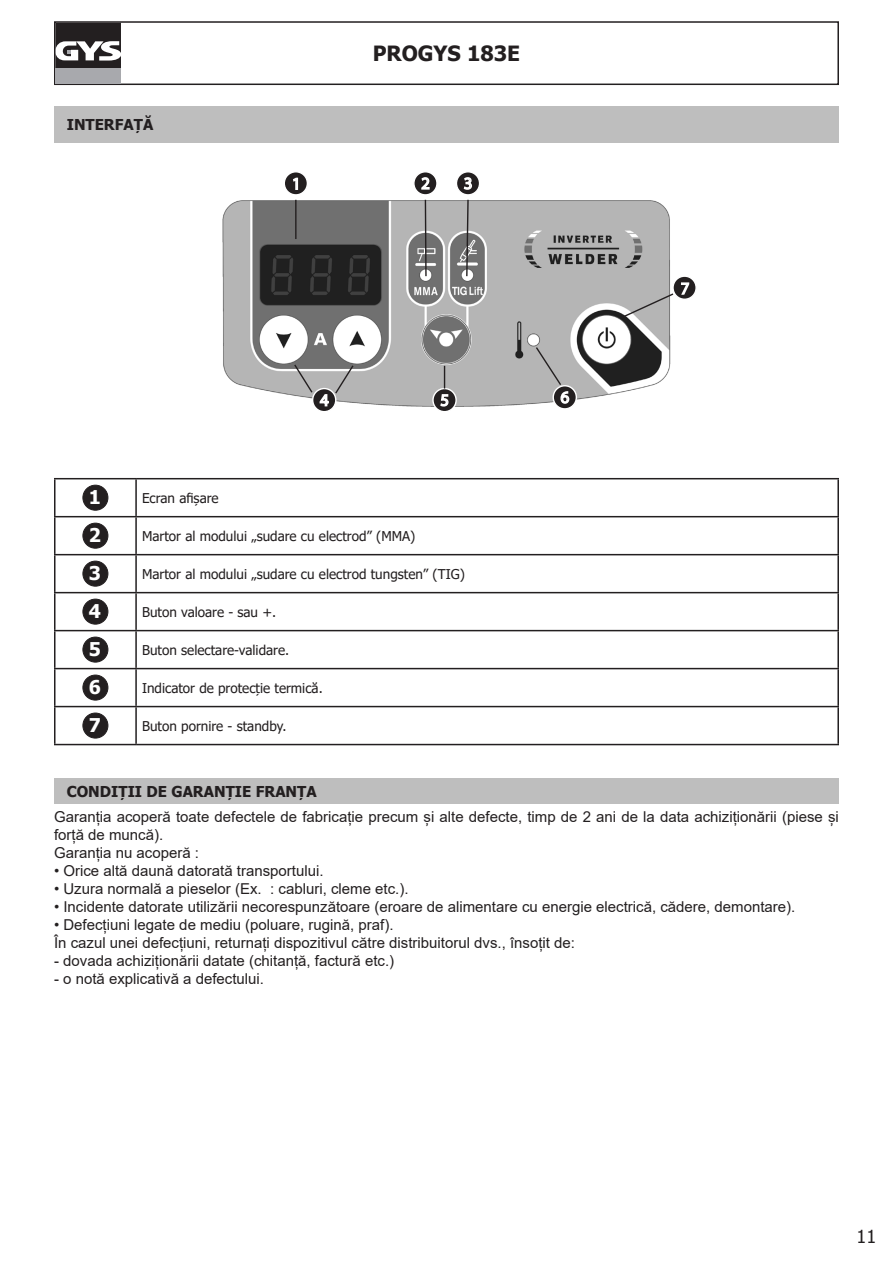
<style>
.page{position:relative;width:893px;height:1263px;background:#fff}
.page>*{position:absolute;margin:0;border:0;box-sizing:border-box;transform-origin:0 0}
.t1{font:700 21px "Tahoma";color:#231f20}
.t2{font:700 18.9px "Tahoma";color:#fff}
.t3{font:18px "Tahoma";color:#231f20}
.contenu{font:15px/18px "Arial";color:#231f20}
.t4{font:700 15px "Tahoma";color:#231f20}
.t5{font:13.5px "Tahoma";color:#231f20}
</style>
<div class="page">
<div style="left:54px;top:21px;width:785px;height:64px;border:2px solid #231f20"></div>
<div style="left:55px;top:68px;width:66px;height:16px;background:#a8a9ad"></div>
<svg style="left:55px;top:23px;width:66px;height:45px"></svg>
<div style="left:54px;top:106px;width:785px;height:36px;background:#bebebe"></div>
<img style="left:222px;top:177px;width:448px;height:230px">
<svg style="left:284px;top:172px;width:23px;height:23px"></svg>
<div style="left:284px;top:171px;width:24px;height:25px;border:1px solid #fff;border-radius:50%"></div>
<svg style="left:292px;top:177px;width:7px;height:14px"></svg>
<svg style="left:414px;top:172px;width:23px;height:23px"></svg>
<div style="left:413px;top:171px;width:25px;height:25px;border:1px solid #fff;border-radius:50%"></div>
<svg style="left:456px;top:172px;width:24px;height:23px"></svg>
<div style="left:456px;top:171px;width:24px;height:25px;border:1px solid #fff;border-radius:50%"></div>
<svg style="left:313px;top:389px;width:23px;height:23px"></svg>
<div style="left:312px;top:388px;width:24px;height:24px;border:1px solid #fff;border-radius:50%"></div>
<svg style="left:433px;top:389px;width:23px;height:23px"></svg>
<div style="left:432px;top:388px;width:25px;height:24px;border:1px solid #fff;border-radius:50%"></div>
<svg style="left:673px;top:276px;width:23px;height:23px"></svg>
<div style="left:672px;top:275px;width:25px;height:25px;border:1px solid #fff;border-radius:50%"></div>
<svg style="left:420px;top:176px;width:10px;height:14px"></svg>
<svg style="left:463px;top:176px;width:10px;height:15px"></svg>
<svg style="left:414px;top:198px;width:68px;height:153px;background:#a0a0a0"></svg>
<svg style="left:439px;top:366px;width:10px;height:41px"></svg>
<svg style="left:526px;top:272px;width:164px;height:137px"></svg>
<svg style="left:255px;top:200px;width:136px;height:207px"></svg>
<hr style="left:54px;top:478px;width:82px;height:1px;background:#231f20">
<hr style="left:54px;top:479px;width:2px;height:37px;background:#231f20">
<hr style="left:136px;top:478px;width:703px;height:1px;background:#231f20">
<hr style="left:135px;top:479px;width:2px;height:37px;background:#231f20">
<hr style="left:837px;top:479px;width:2px;height:37px;background:#231f20">
<hr style="left:54px;top:516px;width:82px;height:1px;background:#231f20">
<hr style="left:54px;top:517px;width:2px;height:37px;background:#231f20">
<hr style="left:136px;top:516px;width:703px;height:1px;background:#231f20">
<hr style="left:135px;top:517px;width:2px;height:37px;background:#231f20">
<hr style="left:837px;top:517px;width:2px;height:37px;background:#231f20">
<hr style="left:54px;top:554px;width:82px;height:1px;background:#231f20">
<hr style="left:54px;top:555px;width:2px;height:37px;background:#231f20">
<hr style="left:136px;top:554px;width:703px;height:1px;background:#231f20">
<hr style="left:135px;top:555px;width:2px;height:37px;background:#231f20">
<hr style="left:837px;top:555px;width:2px;height:37px;background:#231f20">
<hr style="left:54px;top:592px;width:82px;height:1px;background:#231f20">
<hr style="left:54px;top:593px;width:2px;height:37px;background:#231f20">
<hr style="left:136px;top:592px;width:703px;height:1px;background:#231f20">
<hr style="left:135px;top:593px;width:2px;height:37px;background:#231f20">
<hr style="left:837px;top:593px;width:2px;height:37px;background:#231f20">
<hr style="left:54px;top:630px;width:82px;height:1px;background:#231f20">
<hr style="left:54px;top:631px;width:2px;height:37px;background:#231f20">
<hr style="left:136px;top:630px;width:703px;height:1px;background:#231f20">
<hr style="left:135px;top:631px;width:2px;height:37px;background:#231f20">
<hr style="left:837px;top:631px;width:2px;height:37px;background:#231f20">
<hr style="left:54px;top:668px;width:82px;height:1px;background:#231f20">
<hr style="left:54px;top:669px;width:2px;height:37px;background:#231f20">
<hr style="left:136px;top:668px;width:703px;height:1px;background:#231f20">
<hr style="left:135px;top:669px;width:2px;height:37px;background:#231f20">
<hr style="left:837px;top:669px;width:2px;height:37px;background:#231f20">
<hr style="left:54px;top:706px;width:82px;height:1px;background:#231f20">
<hr style="left:54px;top:707px;width:2px;height:37px;background:#231f20">
<hr style="left:136px;top:706px;width:703px;height:1px;background:#231f20">
<hr style="left:135px;top:707px;width:2px;height:37px;background:#231f20">
<hr style="left:837px;top:707px;width:2px;height:37px;background:#231f20">
<hr style="left:54px;top:744px;width:82px;height:1px;background:#231f20">
<hr style="left:136px;top:744px;width:703px;height:1px;background:#231f20">
<div style="left:83px;top:485px;width:25px;height:25px;background:#231f20;border-radius:50%"></div>
<div style="left:82px;top:485px;width:26px;height:26px;border:1px solid #231f20;border-radius:50%"></div>
<div style="left:83px;top:523px;width:25px;height:25px;background:#231f20;border-radius:50%"></div>
<div style="left:82px;top:523px;width:26px;height:26px;border:1px solid #231f20;border-radius:50%"></div>
<div style="left:83px;top:561px;width:25px;height:25px;background:#231f20;border-radius:50%"></div>
<div style="left:82px;top:561px;width:26px;height:26px;border:1px solid #231f20;border-radius:50%"></div>
<div style="left:83px;top:599px;width:25px;height:25px;background:#231f20;border-radius:50%"></div>
<div style="left:82px;top:599px;width:26px;height:26px;border:1px solid #231f20;border-radius:50%"></div>
<div style="left:83px;top:637px;width:25px;height:25px;background:#231f20;border-radius:50%"></div>
<div style="left:82px;top:637px;width:26px;height:26px;border:1px solid #231f20;border-radius:50%"></div>
<div style="left:83px;top:675px;width:25px;height:25px;background:#231f20;border-radius:50%"></div>
<div style="left:82px;top:675px;width:26px;height:25px;border:1px solid #231f20;border-radius:50%"></div>
<div style="left:83px;top:713px;width:25px;height:25px;background:#231f20;border-radius:50%"></div>
<div style="left:82px;top:712px;width:26px;height:26px;border:1px solid #231f20;border-radius:50%"></div>
<div style="left:54px;top:779px;width:785px;height:25px;background:#bebebe"></div>
<p class="t4" style="left:67px;top:114px;width:88px">INTERFAȚĂ</p>
<h1 class="t1" style="left:373px;top:39px;width:149px">PROGYS 183E</h1>
<p class="t2" style="left:89px;top:484px;width:14px">1</p>
<p class="t5" style="left:142px;top:489px;width:78px">Ecran afișare</p>
<p class="t2" style="left:89px;top:522px;width:14px">2</p>
<p class="t5" style="left:142px;top:527px;width:275px">Martor al modului „sudare cu electrod” (MMA)</p>
<p class="t2" style="left:89px;top:560px;width:14px">3</p>
<p class="t5" style="left:142px;top:565px;width:324px">Martor al modului „sudare cu electrod tungsten” (TIG)</p>
<p class="t2" style="left:89px;top:598px;width:14px">4</p>
<p class="t5" style="left:142px;top:603px;width:136px">Buton valoare - sau +.</p>
<p class="t2" style="left:89px;top:636px;width:14px">5</p>
<p class="t5" style="left:142px;top:641px;width:149px">Buton selectare-validare.</p>
<p class="t2" style="left:89px;top:674px;width:14px">6</p>
<p class="t5" style="left:142px;top:679px;width:182px">Indicator de protecție termică.</p>
<p class="t2" style="left:89px;top:712px;width:14px">7</p>
<p class="t5" style="left:142px;top:717px;width:146px">Buton pornire - standby.</p>
<p class="t4" style="left:67px;top:781px;width:251px">CONDIȚII DE GARANȚIE FRANȚA</p>
<p class="contenu" style="left:54px;top:808px;width:786px">Garanția acoperă toate defectele de fabricație precum și alte defecte, timp de 2 ani de la data achiziționării (piese și forță de muncă).</p>
<p class="contenu" style="left:54px;top:844px;width:147px">Garanția nu acoperă :</p>
<p class="contenu" style="left:54px;top:862px;width:271px">• Orice altă daună datorată transportului.</p>
<p class="contenu" style="left:54px;top:880px;width:356px">• Uzura normală a pieselor (Ex. : cabluri, cleme etc.).</p>
<p class="contenu" style="left:54px;top:898px;width:743px">• Incidente datorate utilizării necorespunzătoare (eroare de alimentare cu energie electrică, cădere, demontare).</p>
<p class="contenu" style="left:54px;top:916px;width:341px">• Defecțiuni legate de mediu (poluare, rugină, praf).</p>
<p class="contenu" style="left:54px;top:934px;width:523px">În cazul unei defecțiuni, returnați dispozitivul către distribuitorul dvs., însoțit de:</p>
<p class="contenu" style="left:54px;top:952px;width:342px">- dovada achiziționării datate (chitanță, factură etc.)</p>
<p class="contenu" style="left:54px;top:970px;width:212px">- o notă explicativă a defectului.</p>
<p class="t3" style="left:856px;top:1224px;width:21px">11</p>
</div>
